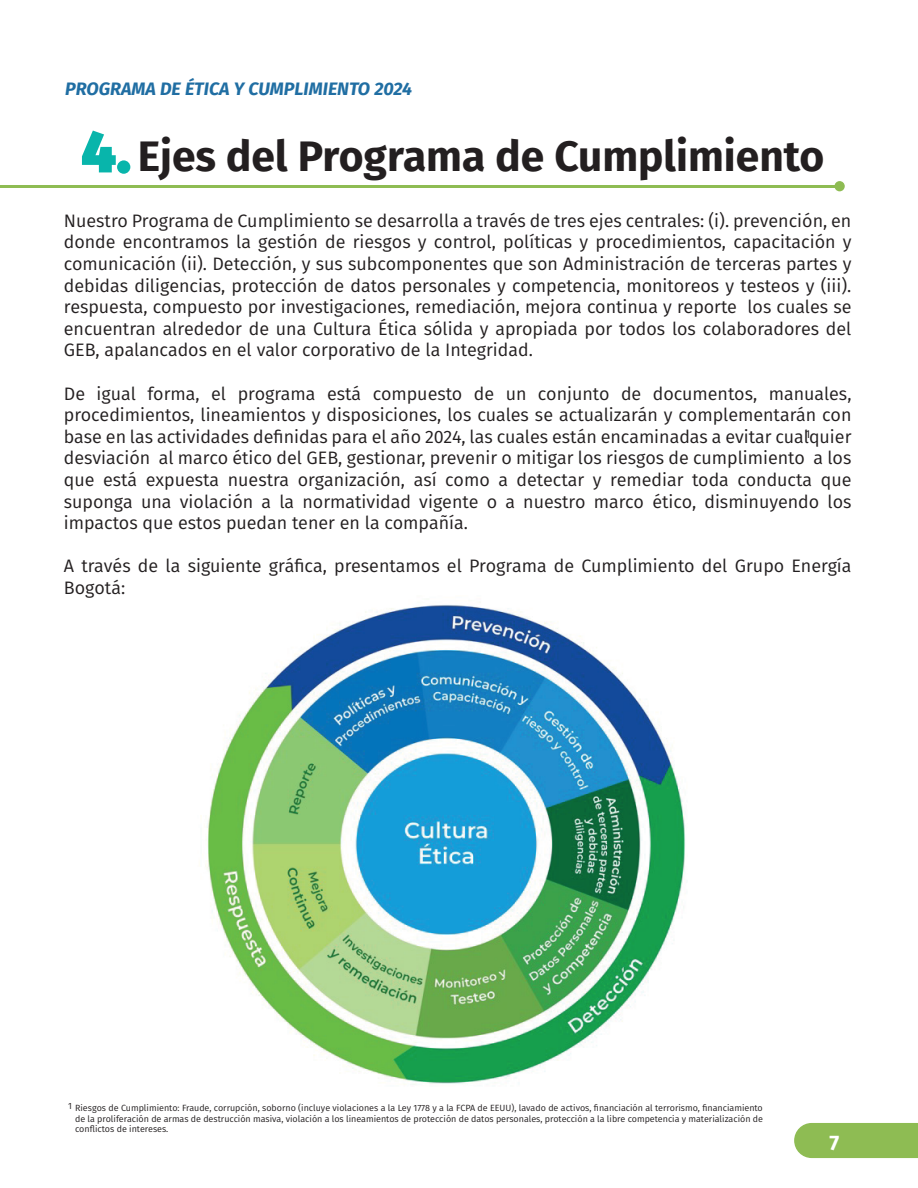
<style>
.page{position:relative;width:918px;height:1188px;background:#fff}
.page>*{position:absolute;margin:0;border:0;box-sizing:border-box;transform-origin:0 0}
.t1{font:700 42.6px "Fira Sans";color:#231f20}
.t2{font:700 21px "Fira Sans";color:#fff}
.t3{font:18px/21.6px "Fira Sans";color:#231f20;text-align:justify}
.t4{font:italic 700 18px "Fira Sans";color:#206ea3}
.t5{font:11.4px "Fira Sans";color:#231f20}
.t6{font:9px/10.8px "Fira Sans";color:#231f20;text-align:justify}
.s1{font-weight:900;font-size:59.4px;color:#08b5ab}
</style>
<div class="page">
<div style="left:794px;top:1123px;width:124px;height:35px;background:#8ebc53"></div>
<hr style="left:0;top:185px;width:840px;height:2px;background:#8ebc53">
<div style="left:834px;top:181px;width:11px;height:10px;background:#8ebc53;border-radius:50%"></div>
<img style="left:205px;top:602px;width:480px;height:483px">
<p class="t4" style="left:65px;top:74px;width:349px">PROGRAMA DE ÉTICA Y CUMPLIMIENTO 2024</p>
<h1 class="t1" style="left:81px;top:120px;width:745px"><span class="s1">4.</span> Ejes del Programa de Cumplimiento</h1>
<p class="t3" style="left:64px;top:209px;width:789px">Nuestro Programa de Cumplimiento se desarrolla a través de tres ejes centrales: (i). prevención, en donde encontramos la gestión de riesgos y control, políticas y procedimientos, capacitación y comunicación (ii). Detección, y sus subcomponentes que son Administración de terceras partes y debidas diligencias, protección de datos personales y competencia, monitoreos y testeos y (iii). respuesta, compuesto por investigaciones, remediación, mejora continua y reporte los cuales se encuentran alrededor de una Cultura Ética sólida y apropiada por todos los colaboradores del GEB, apalancados en el valor corporativo de la Integridad.</p>
<p class="t3" style="left:64px;top:382px;width:789px">De igual forma, el programa está compuesto de un conjunto de documentos, manuales, procedimientos, lineamientos y disposiciones, los cuales se actualizarán y complementarán con base en las actividades definidas para el año 2024, las cuales están encaminadas a evitar cualquier desviación al marco ético del GEB, gestionar, prevenir o mitigar los riesgos de cumplimiento a los que está expuesta nuestra organización, así como a detectar y remediar toda conducta que suponga una violación a la normatividad vigente o a nuestro marco ético, disminuyendo los impactos que estos puedan tener en la compañía.</p>
<p class="t3" style="left:64px;top:555px;width:789px">A través de la siguiente gráfica, presentamos el Programa de Cumplimiento del Grupo Energía<br>Bogotá:</p>
<p class="t5" style="left:806px;top:426px;width:6px">1</p>
<p class="t6" style="left:68px;top:1100px;width:5px">1</p>
<p class="t6" style="left:75px;top:1102px;width:689px">Riesgos de Cumplimiento: Fraude, corrupción, soborno (incluye violaciones a la Ley 1778 y a la FCPA de EEUU), lavado de activos, financiación al terrorismo, financiamiento de la proliferación de armas de destrucción masiva, violación a los lineamientos de protección de datos personales, protección a la libre competencia y materialización de conflictos de intereses.</p>
<p class="t2" style="left:829px;top:1125px;width:11px">7</p>
</div>
